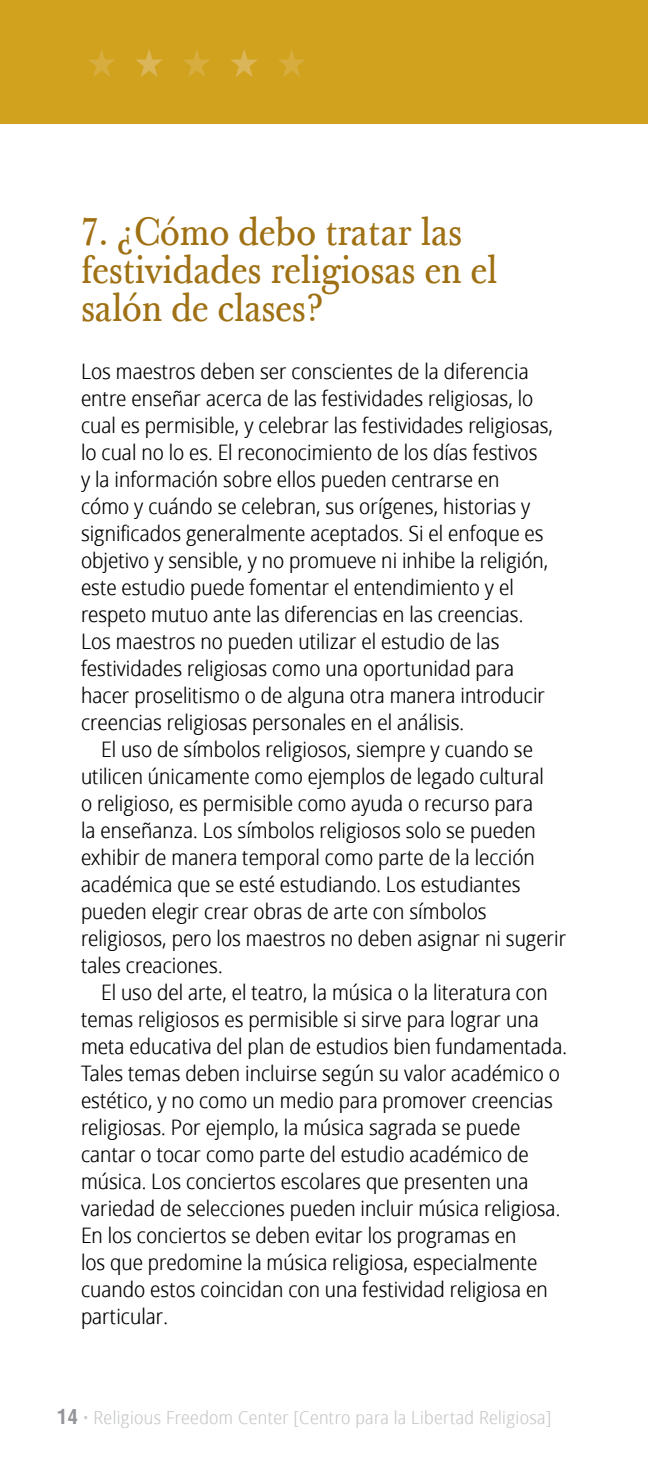
<style>
.page{position:relative;width:648px;height:1458px;background:#fff}
.page>*{position:absolute;margin:0;border:0;box-sizing:border-box;transform-origin:0 0}
.Question{font:condensed 38.25px/38.2px "Mc Kay Prolds Lat";color:#9f7114}
.Body_2{font:21.38px/27px "Zoram Condlds Lat";color:#000}
.Body{font:21.38px/27px "Zoram Condlds Lat";color:#000}
.t1{font:18px "Zoram Condlds Lat";letter-spacing:.02em;color:#c7c8ca}
.s1{font-family:"Helveticalds Lat";font-weight:700;font-stretch:condensed;font-size:20.25px;color:#939598}
</style>
<div class="page">
<div style="left:0;top:0;width:648px;height:123px;background:#d1a21e"></div>
<svg style="left:88px;top:49px;width:27px;height:28px"></svg>
<svg style="left:135px;top:49px;width:28px;height:28px"></svg>
<svg style="left:183px;top:49px;width:27px;height:28px"></svg>
<svg style="left:230px;top:49px;width:28px;height:28px"></svg>
<svg style="left:278px;top:49px;width:27px;height:28px"></svg>
<p class="Question" style="left:81px;top:213px;width:418px">7. ¿Cómo debo tratar las festividades religiosas en el salón de clases?</p>
<p class="Body" style="left:81px;top:358px;width:474px">Los maestros deben ser conscientes de la diferencia entre enseñar acerca de las festividades religiosas, lo cual es permisible, y celebrar las festividades religiosas, lo cual no lo es. El reconocimiento de los días festivos<br>y la información sobre ellos pueden centrarse en cómo y cuándo se celebran, sus orígenes, historias y significados generalmente aceptados. Si el enfoque es objetivo y sensible, y no promueve ni inhibe la religión, este estudio puede fomentar el entendimiento y el respeto mutuo ante las diferencias en las creencias.<br>Los maestros no pueden utilizar el estudio de las festividades religiosas como una oportunidad para hacer proselitismo o de alguna otra manera introducir creencias religiosas personales en el análisis.</p>
<p class="Body_2" style="left:81px;top:736px;width:487px;text-indent:20px">El uso de símbolos religiosos, siempre y cuando se utilicen únicamente como ejemplos de legado cultural<br>o religioso, es permisible como ayuda o recurso para<br>la enseñanza. Los símbolos religiosos solo se pueden exhibir de manera temporal como parte de la lección académica que se esté estudiando. Los estudiantes pueden elegir crear obras de arte con símbolos religiosos, pero los maestros no deben asignar ni sugerir tales creaciones.</p>
<p class="Body_2" style="left:81px;top:979px;width:488px;text-indent:20px">El uso del arte, el teatro, la música o la literatura con temas religiosos es permisible si sirve para lograr una meta educativa del plan de estudios bien fundamentada.<br>Tales temas deben incluirse según su valor académico o estético, y no como un medio para promover creencias religiosas. Por ejemplo, la música sagrada se puede cantar o tocar como parte del estudio académico de música. Los conciertos escolares que presenten una variedad de selecciones pueden incluir música religiosa.<br>En los conciertos se deben evitar los programas en<br>los que predomine la música religiosa, especialmente cuando estos coincidan con una festividad religiosa en particular.</p>
<p class="t1" style="left:57px;top:1404px;width:495px"><span class="s1">14</span> • Religious Freedom Center [Centro para la Libertad Religiosa]</p>
</div>
